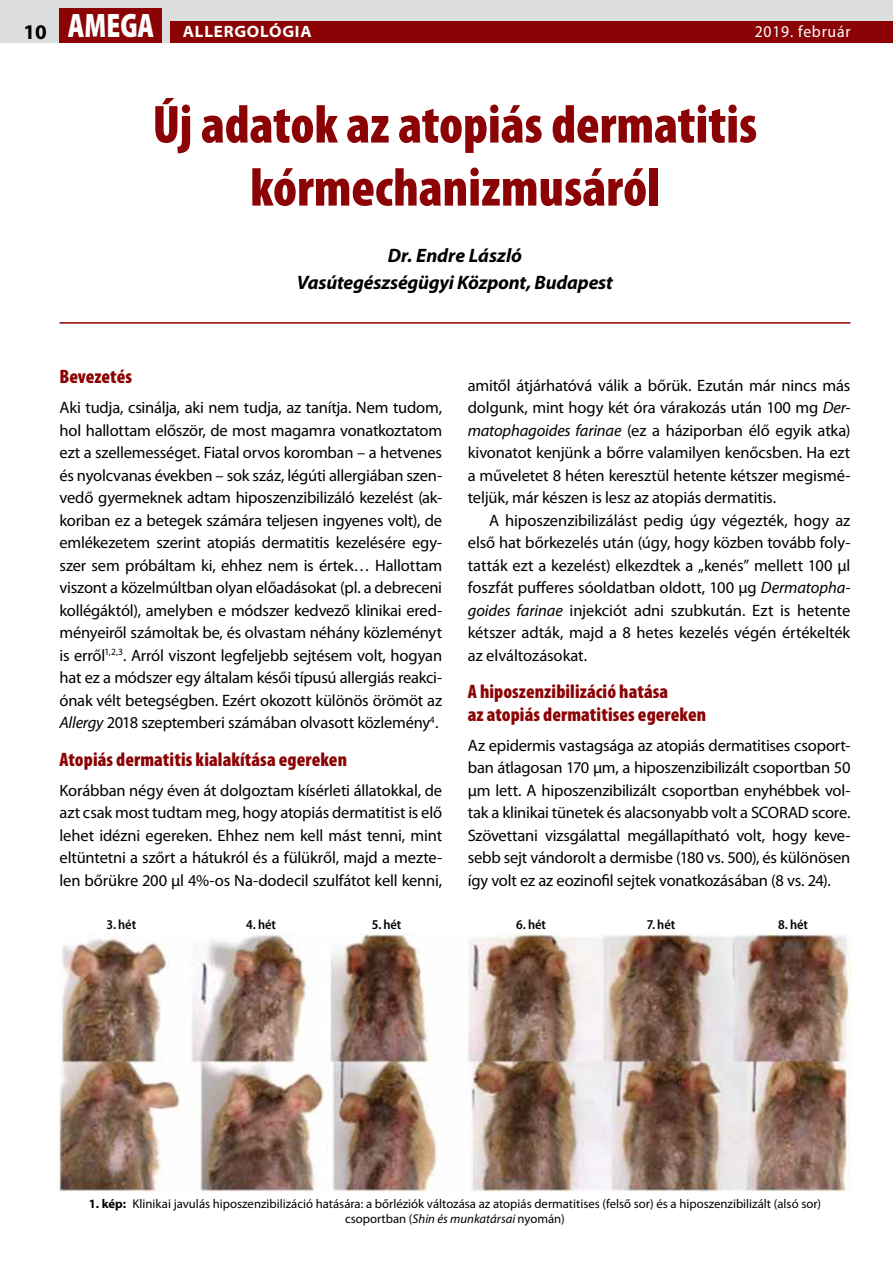
<style>
.page{position:relative;width:893px;height:1263px;background:#fff}
.page>*{position:absolute;margin:0;border:0;box-sizing:border-box;transform-origin:0 0}
.t1{font:900 condensed 54px/63px "Myriad Pro";color:#8b0304;text-align:center}
.t2{font:900 condensed 19.5px/22.5px "Myriad Pro";letter-spacing:.005em;color:#8b0304}
.t3{font:italic 700 19.5px/27px "Myriad Pro";letter-spacing:-.01em;color:#000;text-align:center}
.t4{font:16.5px/22.5px "Myriad Pro";letter-spacing:-.01em;color:#000;text-align:justify}
.t5{font:700 semi-expanded 16.5px "Myriad Pro";letter-spacing:.05em;color:#fff;scale:.95 1}
.t6{font:16.5px "Myriad Pro";letter-spacing:.05em;color:#fff;scale:.95 1}
.t7{font:600 semi-condensed 13.5px "Myriad Pro";letter-spacing:-.01em;color:#000}
.t8{font:12.75px/15.3px "Myriad Pro";color:#000;text-align:center}
.s1{font-stretch:normal;font-size:21px;color:#000}
.s2{font-weight:900;font-stretch:semi-condensed;font-size:34.05px}
.s3{font-style:italic}
.s4{font-weight:700}
</style>
<div class="page">
<hr style="left:60px;top:322px;width:790px;height:2px;background:#8b0304">
<img style="left:58px;top:933px;width:792px;height:259px">
<div style="left:0;top:0;width:893px;height:43px;background:#dcddde"></div>
<div style="left:60px;top:9px;width:102px;height:34px;background:#8b0304"></div>
<div style="left:170px;top:21px;width:723px;height:22px;background:#8b0304"></div>
<p class="t5" style="left:23px;top:23px;width:305px"><span class="s1">10</span> <span class="s2">AMEGA</span> ALLERGOLÓGIA</p>
<p class="t6" style="left:755px;top:22px;width:102px">2019. február</p>
<h1 class="t1" style="left:153px;top:94px;width:606px">Új adatok az atopiás dermatitis kórmechanizmusáról</h1>
<p class="t3" style="left:297px;top:242px;width:318px">Dr. Endre László<br>Vasútegészségügyi Központ, Budapest</p>
<p class="t2" style="left:60px;top:366px;width:74px">Bevezetés</p>
<p class="t4" style="left:60px;top:396px;width:384px">Aki tudja, csinálja, aki nem tudja, az tanítja. Nem tudom, hol hallottam először, de most magamra vonatkoztatom ezt a szellemességet. Fiatal orvos koromban – a hetvenes és nyolcvanas években – sok száz, légúti allergiában szen&shy;vedő gyermeknek adtam hiposzenzibilizáló kezelést (ak&shy;koriban ez a betegek számára teljesen ingyenes volt), de emlékezetem szerint atopiás dermatitis kezelésére egy&shy;szer sem próbáltam ki, ehhez nem is értek… Hallottam viszont a közelmúltban olyan előadásokat (pl. a debreceni kollégáktól), amelyben e módszer kedvező klinikai ered&shy;ményeiről számoltak be, és olvastam néhány közleményt is erről<sup>1,2,3</sup>. Arról viszont legfeljebb sejtésem volt, hogyan hat ez a módszer egy általam késői típusú allergiás reakci&shy;ónak vélt betegségben. Ezért okozott különös örömöt az <span class="s3">Allergy</span> 2018 szeptemberi számában olvasott közlemény<sup>4</sup>.</p>
<p class="t2" style="left:60px;top:748px;width:289px">Atopiás dermatitis kialakítása egereken</p>
<p class="t4" style="left:60px;top:779px;width:384px">Korábban négy éven át dolgoztam kísérleti állatokkal, de azt csak most tudtam meg, hogy atopiás dermatitist is elő lehet idézni egereken. Ehhez nem kell mást tenni, mint eltüntetni a szőrt a hátukról és a fülükről, majd a mezte&shy;len bőrükre 200 μl 4%-os Na-dodecil szulfátot kell kenni,</p>
<p class="t4" style="left:468px;top:374px;width:384px">amitől átjárhatóvá válik a bőrük. Ezután már nincs más dolgunk, mint hogy két óra várakozás után 100 mg <span class="s3">Der&shy;matophagoides farinae</span> (ez a háziporban élő egyik atka) kivonatot kenjünk a bőrre valamilyen kenőcsben. Ha ezt a műveletet 8 héten keresztül hetente kétszer megismé&shy;teljük, már készen is lesz az atopiás dermatitis.</p>
<p class="t4" style="left:468px;top:509px;width:384px;text-indent:21px">A hiposzenzibilizálást pedig úgy végezték, hogy az első hat bőrkezelés után (úgy, hogy közben tovább foly&shy;tatták ezt a kezelést) elkezdtek a „kenés” mellett 100 μl foszfát pufferes sóoldatban oldott, 100 μg <span class="s3">Dermatopha&shy;goides farinae</span> injekciót adni szubkután. Ezt is hetente kétszer adták, majd a 8 hetes kezelés végén értékelték az elváltozásokat.</p>
<p class="t2" style="left:468px;top:681px;width:240px">A hiposzenzibilizáció hatása<br>az atopiás dermatitises egereken</p>
<p class="t4" style="left:468px;top:734px;width:384px">Az epidermis vastagsága az atopiás dermatitises csoport&shy;ban átlagosan 170 μm, a hiposzenzibilizált csoportban 50 μm lett. A hiposzenzibilizált csoportban enyhébbek vol&shy;tak a klinikai tünetek és alacsonyabb volt a SCORAD score.<br>Szövettani vizsgálattal megállapítható volt, hogy keve&shy;sebb sejt vándorolt a dermisbe (180 vs. 500), és különösen így volt ez az eozinofil sejtek vonatkozásában (8 vs. 24).</p>
<p class="t7" style="left:107px;top:917px;width:31px">3. hét</p>
<p class="t7" style="left:246px;top:917px;width:31px">4. hét</p>
<p class="t7" style="left:372px;top:917px;width:31px">5. hét</p>
<p class="t7" style="left:516px;top:917px;width:31px">6. hét</p>
<p class="t7" style="left:647px;top:917px;width:30px">7. hét</p>
<p class="t7" style="left:778px;top:917px;width:31px">8. hét</p>
<p class="t8" style="left:89px;top:1195px;width:734px"><span class="s4">1. kép:</span> Klinikai javulás hiposzenzibilizáció hatására: a bőrléziók változása az atopiás dermatitises (felső sor) és a hiposzenzibilizált (alsó sor) csoportban (<span class="s3">Shin és munkatársai</span> nyomán)</p>
</div>
